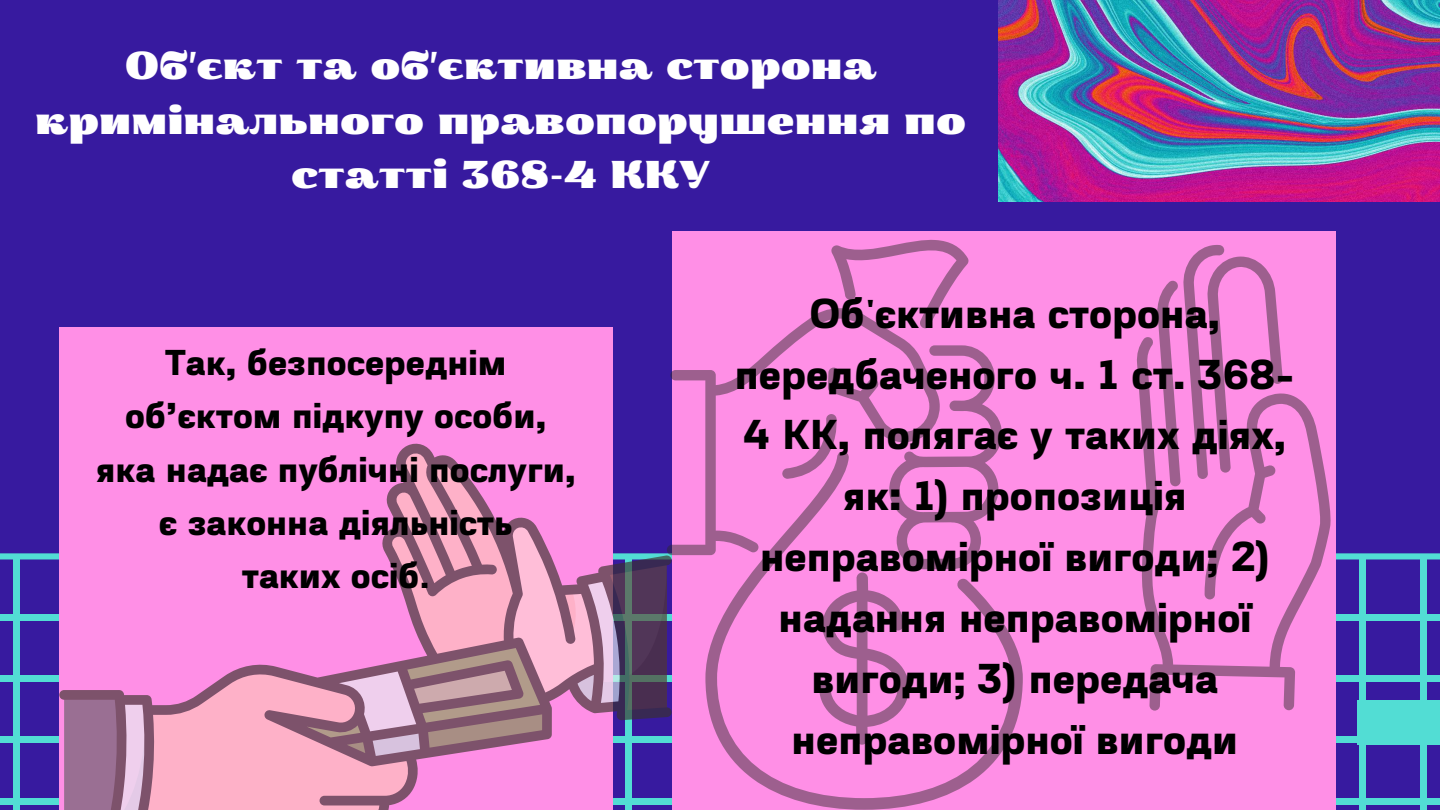
<style>
.page{position:relative;width:1440px;height:810px;background:#371a9f}
.page>*{position:absolute;margin:0;border:0;box-sizing:border-box;transform-origin:0 0}
.t1{font:700 44.2px/61px "Akzentica 4 F Extra";color:#000;text-align:center}
.t2{font:38.7px/54.2px "Waldemar 4 F Black";color:#fff;text-align:center}
.t3{font:700 38px/53.2px "Akzentica 4 F Extra";color:#000;text-align:center}
.s1{font-family:"Akzentica 4 F Semi"}
</style>
<div class="page">
<svg style="left:0;top:553px;width:1440px;height:257px"></svg>
<div style="left:59px;top:327px;width:554px;height:483px;background:#ff8fe6"></div>
<img style="left:999px;top:0;width:441px;height:202px">
<div style="left:672px;top:231px;width:664px;height:579px;background:#ff8fe6"></div>
<div style="left:1358px;top:700px;width:82px;height:44px;background:#52ddd4"></div>
<svg style="left:59px;top:443px;width:613px;height:367px"></svg>
<svg style="left:940px;top:345px;width:62px;height:106px"></svg>
<svg style="left:1137px;top:337px;width:194px;height:374px"></svg>
<svg style="left:1157px;top:245px;width:126px;height:241px"></svg>
<svg style="left:705px;top:451px;width:318px;height:359px"></svg>
<svg style="left:831px;top:239px;width:138px;height:69px"></svg>
<svg style="left:667px;top:308px;width:273px;height:247px"></svg>
<p class="t2" style="left:35px;top:43px;width:932px">Об'єкт та об'єктивна сторона кримінального правопорушення по статті 368-4 ККУ</p>
<p class="t3" style="left:96px;top:340px;width:481px">Так, безпосереднім об’єктом підкупу особи, яка надає публічні послуги, є законна діяльність<br>таких осіб<span class="s1">.</span></p>
<p class="t1" style="left:735px;top:287px;width:561px">Об'єктивна сторона, передбаченого ч. 1 ст. 368-<br>4 КК, полягає у таких діях, як: 1) пропозиція неправомірної вигоди; 2) надання неправомірної вигоди; 3) передача неправомірної вигоди</p>
</div>
